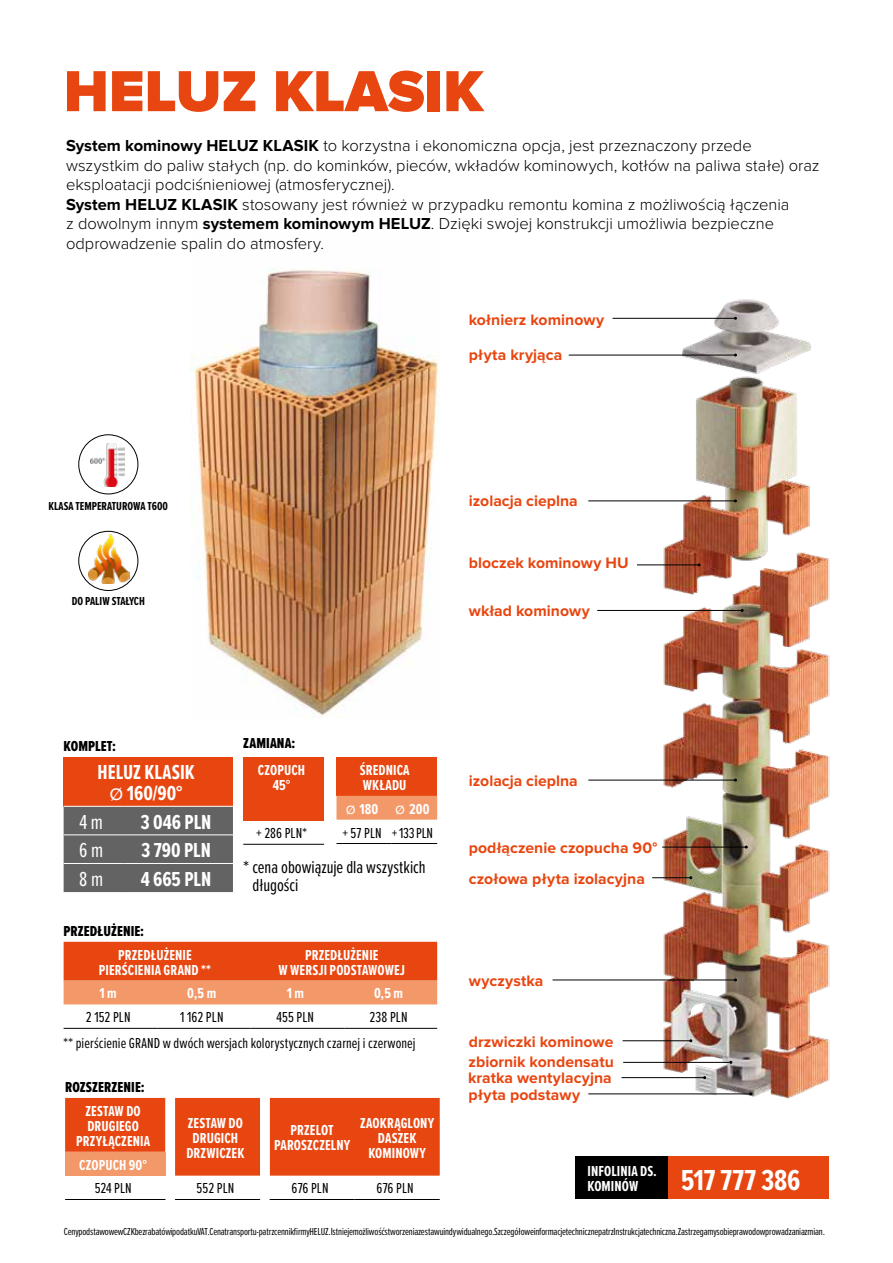
<style>
.page{position:relative;width:893px;height:1263px;background:#fff}
.page>*{position:absolute;margin:0;border:0;box-sizing:border-box;transform-origin:0 0}
.t1{font:900 60px "Proxima Nova";color:#e84610}
.t2{font:700 30px "Proxima Nova Ex Cn";letter-spacing:-.005em;color:#fff}
.t3{font:700 21px/21px "Proxima Nova Ex Cn";color:#fff;text-align:center}
.t4{font:21px "Proxima Nova Ex Cn";color:#fff}
.t5{font:18px/18px "Proxima Nova Ex Cn";color:#000}
.t6{font:300 16.5px/19.5px "Proxima Nova";color:#000}
.t7{font:700 15.75px/17.4px "Proxima Nova";letter-spacing:.005em;color:#e84610}
.t8{font:700 15px/15px "Proxima Nova Ex Cn";letter-spacing:.005em;color:#fff;text-align:center}
.t9{font:15px/25.8px "Proxima Nova Ex Cn";letter-spacing:.005em;color:#000}
.t10{font:15px "Proxima Nova Ex Cn Extrabld";letter-spacing:.005em;color:#000}
.t11{font:15px/23.9px "Proxima Nova Ex Cn";letter-spacing:-.02em;color:#000}
.t12{font:700 12px "Proxima Nova Ex Cn";color:#000}
.t13{font:10.5px "Proxima Nova Ex Cn";letter-spacing:-.015em;color:#000}
.s1{font-weight:700}
.s2{font-family:"Proxima Nova";font-weight:400}
.s3{font-family:"Proxima Nova";color:#fff}
.s4{font-weight:700;color:#fff}
.s5{font-family:"Proxima Nova"}
</style>
<div class="page">
<svg style="left:65px;top:1098px;width:375px;height:78px;background:#ea5724"></svg>
<hr style="left:65px;top:1199px;width:100px;height:1px;background:#000">
<hr style="left:270px;top:1199px;width:85px;height:1px;background:#000">
<hr style="left:355px;top:1199px;width:85px;height:1px;background:#000">
<hr style="left:175px;top:1199px;width:85px;height:1px;background:#000">
<img style="left:629px;top:299px;width:201px;height:799px">
<img style="left:191px;top:268px;width:249px;height:450px">
<hr style="left:613px;top:318px;width:122px;height:1px;background:#000">
<hr style="left:569px;top:355px;width:166px;height:1px;background:#000">
<hr style="left:588px;top:500px;width:147px;height:1px;background:#000">
<hr style="left:652px;top:877px;width:39px;height:1px;background:#000">
<hr style="left:623px;top:1040px;width:68px;height:1px;background:#000">
<hr style="left:597px;top:610px;width:145px;height:1px;background:#000">
<hr style="left:662px;top:847px;width:84px;height:1px;background:#000">
<hr style="left:553px;top:979px;width:182px;height:1px;background:#000">
<hr style="left:637px;top:564px;width:62px;height:1px;background:#000">
<hr style="left:588px;top:780px;width:147px;height:1px;background:#000">
<div style="left:79px;top:531px;width:59px;height:60px;border:1px solid #000;border-radius:50%"></div>
<img style="left:88px;top:535px;width:41px;height:48px">
<div style="left:79px;top:435px;width:59px;height:59px;border:1px solid #000;border-radius:50%"></div>
<img style="left:90px;top:443px;width:34px;height:43px">
<div style="left:64px;top:757px;width:169px;height:49px;background:#e84610"></div>
<div style="left:64px;top:807px;width:169px;height:85px;background:#646363"></div>
<hr style="left:122px;top:807px;width:2px;height:27px;background:#646363">
<hr style="left:122px;top:835px;width:2px;height:28px;background:#646363">
<hr style="left:122px;top:864px;width:2px;height:28px;background:#646363">
<hr style="left:64px;top:834px;width:59px;height:1px;background:#fff">
<hr style="left:123px;top:834px;width:110px;height:1px;background:#fff">
<hr style="left:64px;top:863px;width:59px;height:1px;background:#fff">
<hr style="left:123px;top:863px;width:110px;height:1px;background:#fff">
<svg style="left:64px;top:942px;width:373px;height:62px;background:#ec6532"></svg>
<hr style="left:64px;top:1028px;width:93px;height:1px;background:#000">
<hr style="left:157px;top:1028px;width:94px;height:1px;background:#000">
<hr style="left:251px;top:1028px;width:93px;height:1px;background:#000">
<hr style="left:344px;top:1028px;width:93px;height:1px;background:#000">
<div style="left:243px;top:757px;width:81px;height:63px;background:#e84610"></div>
<hr style="left:243px;top:844px;width:81px;height:1px;background:#000">
<div style="left:336px;top:757px;width:101px;height:39px;background:#e84610"></div>
<div style="left:336px;top:796px;width:101px;height:24px;background:#f39869"></div>
<hr style="left:336px;top:843px;width:56px;height:1px;background:#000">
<hr style="left:392px;top:843px;width:45px;height:1px;background:#000">
<div style="left:575px;top:1157px;width:93px;height:42px;background:#000"></div>
<div style="left:668px;top:1157px;width:161px;height:42px;background:#e84610"></div>
<hr style="left:621px;top:1077px;width:84px;height:1px;background:#000">
<hr style="left:588px;top:1093px;width:163px;height:1px;background:#000">
<hr style="left:623px;top:1062px;width:108px;height:1px;background:#000">
<h1 class="t1" style="left:64px;top:57px;width:421px">HELUZ KLASIK</h1>
<p class="t6" style="left:66px;top:135px;width:755px"><span class="s1">System kominowy HELUZ KLASIK</span> to korzystna i ekonomiczna opcja, jest przeznaczony przede wszystkim do paliw stałych (np. do kominków, pieców, wkładów kominowych, kotłów na paliwa stałe) oraz eksploatacji podciśnieniowej (atmosferycznej).<br><span class="s1">System HELUZ KLASIK</span> stosowany jest również w przypadku remontu komina z możliwością łączenia<br>z dowolnym innym <span class="s1">systemem kominowym HELUZ</span>. Dzięki swojej konstrukcji umożliwia bezpieczne odprowadzenie spalin do atmosfery.</p>
<p class="t7" style="left:469px;top:311px;width:137px">kołnierz kominowy</p>
<p class="t7" style="left:469px;top:346px;width:95px">płyta kryjąca</p>
<p class="t12" style="left:49px;top:497px;width:121px">KLASA TEMPERATUROWA T600</p>
<p class="t12" style="left:72px;top:592px;width:75px">DO PALIW STAŁYCH</p>
<p class="t7" style="left:469px;top:492px;width:110px">izolacja cieplna</p>
<p class="t7" style="left:469px;top:554px;width:162px">bloczek kominowy HU</p>
<p class="t7" style="left:469px;top:602px;width:123px">wkład kominowy</p>
<p class="t10" style="left:243px;top:732px;width:54px">ZAMIANA:</p>
<p class="t10" style="left:64px;top:735px;width:54px">KOMPLET:</p>
<p class="t3" style="left:98px;top:761px;width:99px">HELUZ KLASIK<br><span class="s2">Ø</span> 160/90°</p>
<p class="t4" style="left:80px;top:807px;width:25px">4 m</p>
<p class="t3" style="left:140px;top:811px;width:73px">3 046 PLN</p>
<p class="t4" style="left:79px;top:835px;width:25px">6 m</p>
<p class="t3" style="left:141px;top:839px;width:71px">3 790 PLN</p>
<p class="t4" style="left:79px;top:864px;width:25px">8 m</p>
<p class="t3" style="left:141px;top:868px;width:72px">4 665 PLN</p>
<p class="t10" style="left:64px;top:920px;width:82px">PRZEDŁUŻENIE:</p>
<p class="t8" style="left:99px;top:947px;width:114px">PRZEDŁUŻENIE<br>PIERŚCIENIA GRAND **</p>
<p class="t8" style="left:278px;top:947px;width:128px">PRZEDŁUŻENIE<br>W WERSJI PODSTAWOWEJ</p>
<p class="t8" style="left:100px;top:986px;width:19px">1 m</p>
<p class="t8" style="left:187px;top:986px;width:31px">0,5 m</p>
<p class="t8" style="left:287px;top:986px;width:19px">1 m</p>
<p class="t8" style="left:374px;top:986px;width:31px">0,5 m</p>
<p class="t9" style="left:86px;top:1004px;width:46px">2 152 PLN</p>
<p class="t9" style="left:180px;top:1004px;width:45px">1 162 PLN</p>
<p class="t9" style="left:277px;top:1004px;width:39px">455 PLN</p>
<p class="t8" style="left:360px;top:762px;width:51px;text-align:left">ŚREDNICA<br>WKŁADU</p>
<p class="t11" style="left:342px;top:796px;width:92px"><span class="s3">Ø</span> <span class="s4">180</span> <span class="s3">Ø</span> <span class="s4">200 </span>+ 57 PLN + 133 PLN</p>
<p class="t5" style="left:252px;top:857px;width:175px;text-indent:-9px"><span class="s5">*</span> cena obowiązuje dla wszystkich długości</p>
<p class="t8" style="left:258px;top:762px;width:49px">CZOPUCH<br>45°</p>
<p class="t9" style="left:256px;top:820px;width:52px">+ 286 PLN*</p>
<p class="t9" style="left:64px;top:1004px;width:354px;text-indent:306px">238 PLN ** pierścienie GRAND w dwóch wersjach kolorystycznych czarnej i czerwonej</p>
<p class="t10" style="left:65px;top:1076px;width:81px">ROZSZERZENIE:</p>
<p class="t8" style="left:76px;top:1103px;width:75px">ZESTAW DO<br>DRUGIEGO<br>PRZYŁĄCZENIA</p>
<p class="t8" style="left:186px;top:1115px;width:60px">ZESTAW DO<br>DRUGICH<br>DRZWICZEK</p>
<p class="t8" style="left:274px;top:1122px;width:78px">PRZELOT<br>PAROSZCZELNY</p>
<p class="t8" style="left:360px;top:1115px;width:75px">ZAOKRĄGLONY<br>DASZEK<br>KOMINOWY</p>
<p class="t8" style="left:79px;top:1157px;width:69px">CZOPUCH 90°</p>
<p class="t9" style="left:95px;top:1175px;width:39px">524 PLN</p>
<p class="t9" style="left:197px;top:1175px;width:39px">552 PLN</p>
<p class="t9" style="left:291px;top:1175px;width:39px">676 PLN</p>
<p class="t9" style="left:377px;top:1175px;width:39px">676 PLN</p>
<p class="t7" style="left:469px;top:773px;width:110px">izolacja cieplna</p>
<p class="t7" style="left:469px;top:840px;width:190px">podłączenie czopucha 90°</p>
<p class="t7" style="left:469px;top:870px;width:178px">czołowa płyta izolacyjna</p>
<p class="t7" style="left:469px;top:973px;width:76px">wyczystka</p>
<p class="t7" style="left:469px;top:1033px;width:146px">drzwiczki kominowe</p>
<p class="t7" style="left:468px;top:1053px;width:147px">zbiornik kondensatu</p>
<p class="t7" style="left:468px;top:1069px;width:145px">kratka wentylacyjna płyta podstawy</p>
<p class="t8" style="left:587px;top:1163px;width:71px;text-align:left">INFOLINIA DS.<br>KOMINÓW</p>
<h2 class="t2" style="left:681px;top:1158px;width:121px">517 777 386</h2>
<p class="t13" style="left:64px;top:1224px;width:763px">Ceny podstawowe w CZK bez rabatów i podatku VAT. Cena transportu - patrz cennik firmy HELUZ. Istnieje możliwość stworzenia zestawu indywidualnego. Szczegółowe informacje techniczne patrz Instrukcja techniczna. Zastrzegamy sobie prawo do wprowadzania zmian.</p>
</div>
